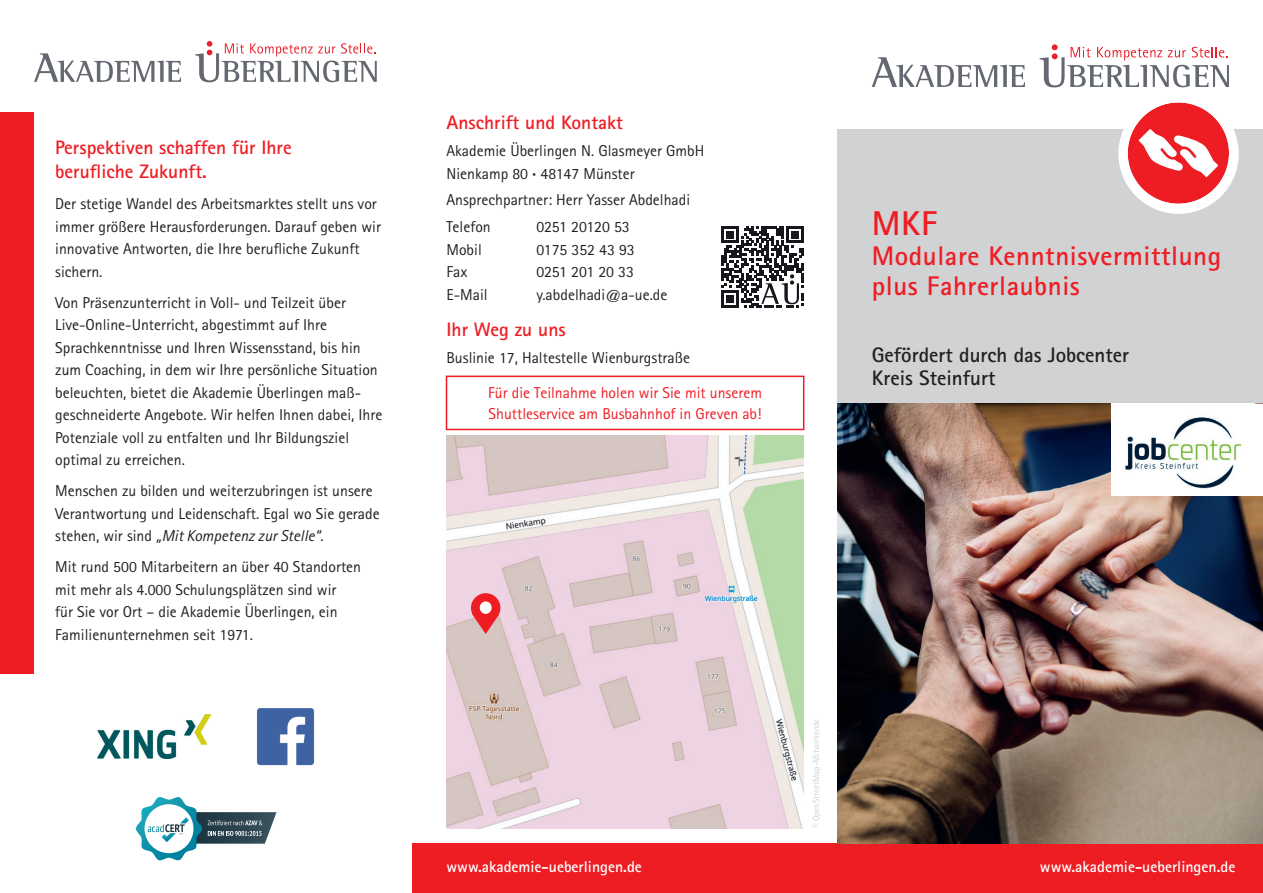
<style>
.page{position:relative;width:1263px;height:893px;background:#fff}
.page>*{position:absolute;margin:0;border:0;box-sizing:border-box;transform-origin:0 0}
.t1{font:700 34.5px "Rotis Sans Serif";color:#ee1d23}
.t2{font:700 27px/30px "Rotis Sans Serif";letter-spacing:.02em;color:#ee1d23}
.t3{font:700 21px/22.5px "Rotis Sans Serif";color:#231f20}
.t4{font:700 19.5px/24px "Rotis Sans Serif";color:#ee1d23}
.t5{font:15.75px/22.5px "Rotis Sans Serif";color:#231f20}
.t6{font:15.75px/21px "Rotis Sans Serif";color:#ee1d23}
.t7{font:700 15.75px "Rotis Sans Serif";color:#fff}
.t8{font:9px "Rotis Sans Serif";color:#d1d2d4}
.s1{font-style:italic}
.s2{font-family:"The Mix";font-weight:700}
</style>
<div class="page">
<div style="left:838px;top:130px;width:425px;height:274px;background:#d1d2d4"></div>
<div style="left:1118px;top:94px;width:121px;height:120px;background:#fff;border-radius:50%"></div>
<svg style="left:872px;top:57px;width:153px;height:30px"></svg>
<svg style="left:1039px;top:44px;width:190px;height:43px"></svg>
<svg style="left:34px;top:53px;width:147px;height:29px"></svg>
<svg style="left:195px;top:41px;width:182px;height:41px"></svg>
<div style="left:412px;top:843px;width:851px;height:50px;background:#ee1d23"></div>
<img style="left:98px;top:714px;width:112px;height:45px">
<img style="left:256px;top:708px;width:59px;height:58px">
<div style="left:0;top:113px;width:34px;height:561px;background:#ee1d23"></div>
<div style="left:1128px;top:102px;width:101px;height:102px;background:#ee1d23;border-radius:50%"></div>
<svg style="left:1139px;top:129px;width:79px;height:48px"></svg>
<img style="left:838px;top:404px;width:425px;height:439px">
<svg style="left:722px;top:226px;width:82px;height:82px"></svg>
<img style="left:446px;top:436px;width:358px;height:392px">
<svg style="left:471px;top:593px;width:31px;height:41px"></svg>
<div style="left:480px;top:601px;width:12px;height:13px;background:#fff;border-radius:50%"></div>
<div style="left:1112px;top:404px;width:151px;height:92px;background:#fff"></div>
<img style="left:1125px;top:417px;width:117px;height:72px">
<svg style="left:136px;top:797px;width:141px;height:64px"></svg>
<div style="left:446px;top:376px;width:358px;height:54px;border:2px solid #ee1d23"></div>
<p class="t4" style="left:55px;top:135px;width:238px">Perspektiven schaffen für Ihre berufliche Zukunft.</p>
<p class="t5" style="left:55px;top:192px;width:327px">Der stetige Wandel des Arbeitsmarktes stellt uns vor immer größere Herausforderungen. Darauf geben wir innovative Antworten, die Ihre berufliche Zukunft sichern.</p>
<p class="t5" style="left:55px;top:291px;width:329px">Von Präsenzunterricht in Voll- und Teilzeit über Live-Online-Unterricht, abgestimmt auf Ihre Sprachkenntnisse und Ihren Wissensstand, bis hin zum Coaching, in dem wir Ihre persönliche Situation beleuchten, bietet die Akademie Überlingen maß&shy;geschneiderte Angebote. Wir helfen Ihnen dabei, Ihre Potenziale voll zu entfalten und Ihr Bildungsziel optimal zu erreichen.</p>
<p class="t5" style="left:55px;top:480px;width:326px">Menschen zu bilden und weiterzubringen ist unsere<br>Verantwortung und Leidenschaft. Egal wo Sie gerade stehen, wir sind <span class="s1">„Mit Kompetenz zur Stelle“</span>.</p>
<p class="t5" style="left:55px;top:556px;width:307px">Mit rund 500 Mitarbeitern an über 40 Standorten mit mehr als 4.000 Schulungsplätzen sind wir<br>für Sie vor Ort – die Akademie Überlingen, ein Familienunternehmen seit 1971.</p>
<p class="t4" style="left:446px;top:110px;width:178px">Anschrift und Kontakt</p>
<p class="t5" style="left:446px;top:139px;width:259px">Akademie Überlingen N. Glasmeyer GmbH<br>Nienkamp 80 <span class="s2">·</span> 48147 Münster</p>
<p class="t5" style="left:446px;top:187px;width:245px;line-height:26.7px">Ansprechpartner: Herr Yasser Abdelhadi<br>Telefon</p>
<p class="t5" style="left:536px;top:215px;width:95px">0251 20120 53</p>
<p class="t5" style="left:446px;top:238px;width:37px">Mobil</p>
<p class="t5" style="left:536px;top:238px;width:100px">0175 352 43 93</p>
<p class="t5" style="left:446px;top:260px;width:22px">Fax</p>
<p class="t5" style="left:536px;top:260px;width:99px">0251 201 20 33</p>
<p class="t5" style="left:446px;top:283px;width:43px">E-Mail</p>
<p class="t5" style="left:536px;top:283px;width:132px">y.abdelhadi@a-ue.de</p>
<p class="t4" style="left:446px;top:317px;width:121px">Ihr Weg zu uns</p>
<p class="t5" style="left:446px;top:346px;width:245px">Buslinie 17, Haltestelle Wienburgstraße</p>
<p class="t6" style="left:488px;top:382px;width:275px">Für die Teilnahme holen wir Sie mit unserem<br>Shuttleservice am Busbahnhof in Greven ab!</p>
<h1 class="t1" style="left:872px;top:202px;width:67px">MKF</h1>
<h2 class="t2" style="left:872px;top:240px;width:351px">Modulare Kenntnisvermittlung plus Fahrerlaubnis</h2>
<h3 class="t3" style="left:872px;top:343px;width:259px">Gefördert durch das Jobcenter<br>Kreis Steinfurt</h3>
<p class="t8" style="left:811px;top:828px;width:111px;rotate:-90deg">© OpenStreetMap-Mitwirkende</p>
<p class="t7" style="left:446px;top:856px;width:197px">www.akademie-ueberlingen.de</p>
<p class="t7" style="left:1040px;top:856px;width:197px">www.akademie-ueberlingen.de</p>
</div>
